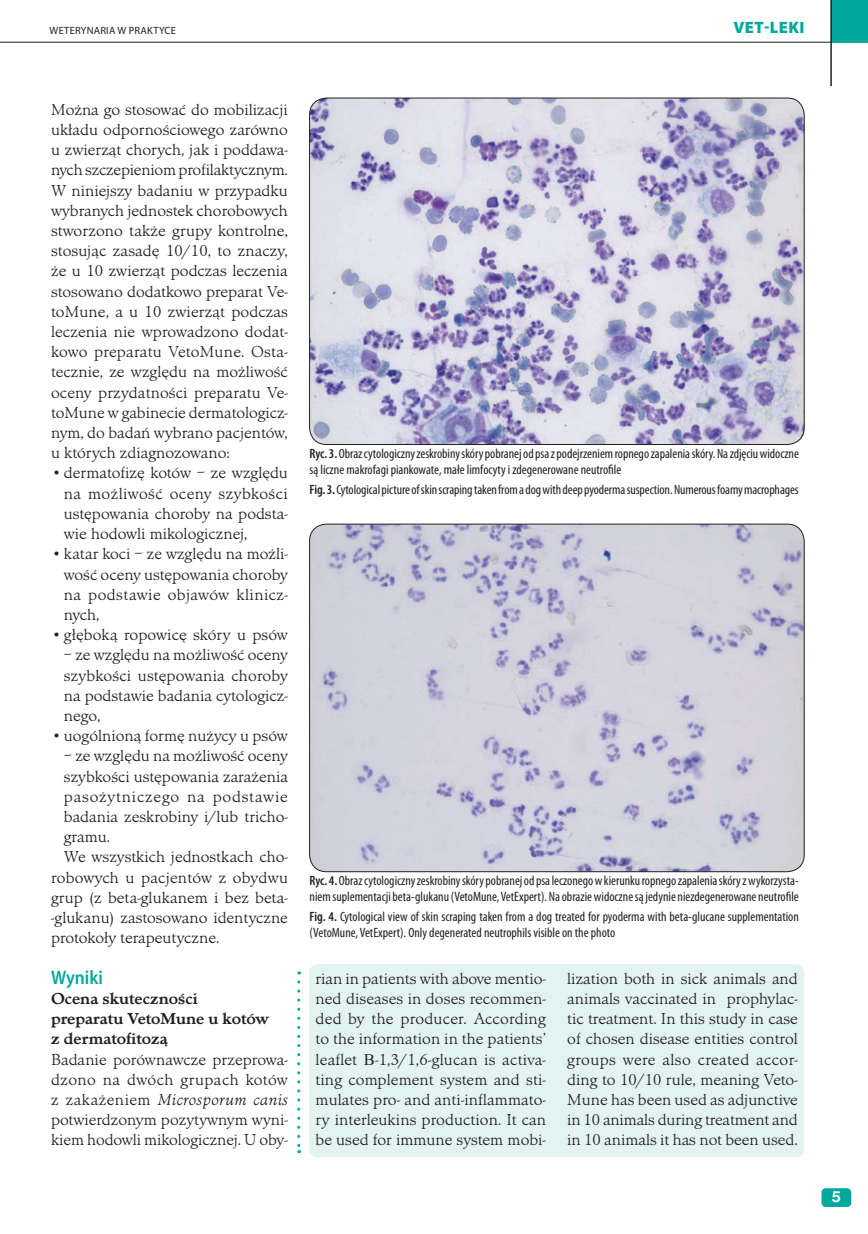
<style>
.page{position:relative;width:868px;height:1234px;background:#fff}
.page>*{position:absolute;margin:0;border:0;box-sizing:border-box;transform-origin:0 0}
.t1{font:600 19.5px "Myriad Pro";color:#00a99b;scale:.9 1}
.t2{font:300 16.5px/20.2px "Minister TCE";color:#231f20;text-align:justify}
.t3{font:700 16.5px/20.2px "Minister TCE";color:#231f20}
.t4{font:300 16.5px "Minister TCE";letter-spacing:.05em;color:#231f20}
.t5{font:900 16.5px "Myriad Pro";letter-spacing:.02em;color:#00a99b}
.t6{font:700 15px "Nimbus San LCE";color:#fff;scale:1.1 1}
.t7{font:condensed 13.5px/15.6px "Myriad Pro";color:#231f20}
.t8{font:10.5px "Myriad Pro";letter-spacing:.02em;color:#231f20}
.s1{font-style:italic}
.s2{font-weight:600}
</style>
<div class="page">
<div style="left:831px;top:0;width:36px;height:42px;background:#00a99b"></div>
<hr style="left:830px;top:0;width:1px;height:86px;background:#231f20">
<hr style="left:0;top:42px;width:830px;height:1px;background:#231f20">
<div style="left:821px;top:1187px;width:30px;height:19px;background:#00a99b;border-radius:4px"></div>
<div style="left:309px;top:963px;width:495px;height:194px;background:#e2f3f2;border-radius:9px"></div>
<svg style="left:297px;top:981px;width:3px;height:171px"></svg>
<img style="left:309px;top:524px;width:495px;height:347px">
<img style="left:309px;top:98px;width:495px;height:346px">
<p class="t8" style="left:50px;top:25px;width:128px">WETERYNARIA W PRAKTYCE</p>
<p class="t5" style="left:733px;top:18px;width:72px">VET-LEKI</p>
<p class="t2" style="left:51px;top:99px;width:238px">Można go stosować do mobilizacji układu odpornościowego zarówno u zwierząt chorych, jak i poddawa&shy;nych szczepieniom profilaktycznym.<br>W niniejszy badaniu w przypadku wybranych jednostek chorobowych stworzono także grupy kontrolne, stosując zasadę 10/10, to znaczy, że u 10 zwierząt podczas leczenia stosowano dodatkowo preparat Ve&shy;toMune, a u 10 zwierząt podczas leczenia nie wprowadzono dodat&shy;kowo preparatu VetoMune. Osta&shy;tecznie, ze względu na możliwość oceny przydatności preparatu Ve&shy;toMune w gabinecie dermatologicz&shy;nym, do badań wybrano pacjentów, u których zdiagnozowano:</p>
<p class="t2" style="left:64px;top:463px;width:225px;text-indent:-13px">•dermatofizę kotów − ze względu na możliwość oceny szybkości ustępowania choroby na podsta&shy;wie hodowli mikologicznej,</p>
<p class="t2" style="left:64px;top:544px;width:226px;text-indent:-13px">•katar koci − ze względu na możli&shy;wość oceny ustępowania choroby na podstawie objawów klinicz&shy;nych,</p>
<p class="t2" style="left:64px;top:624px;width:225px;text-indent:-13px">•głęboką ropowicę skóry u psów − ze względu na możliwość oceny szybkości ustępowania choroby na podstawie badania cytologicz&shy;nego,</p>
<p class="t2" style="left:51px;top:725px;width:238px">•uogólnioną formę nużycy u psów</p>
<p class="t2" style="left:64px;top:746px;width:225px">− ze względu na możliwość oceny</p>
<p class="t2" style="left:64px;top:766px;width:225px">szybkości ustępowania zarażenia</p>
<p class="t4" style="left:64px;top:787px;width:225px">pasożytniczego na podstawie</p>
<p class="t2" style="left:64px;top:806px;width:225px">badania zeskrobiny i/lub tricho-</p>
<p class="t2" style="left:64px;top:826px;width:48px">gramu.</p>
<p class="t2" style="left:64px;top:847px;width:225px">We wszystkich jednostkach cho-</p>
<p class="t2" style="left:51px;top:867px;width:238px">robowych u pacjentów z obydwu</p>
<p class="t2" style="left:51px;top:887px;width:238px">grup (z beta-glukanem i bez beta-</p>
<p class="t2" style="left:51px;top:907px;width:238px">-glukanu) zastosowano identyczne</p>
<p class="t2" style="left:51px;top:927px;width:170px">protokoły terapeutyczne.</p>
<p class="t1" style="left:51px;top:966px;width:59px">Wyniki</p>
<p class="t3" style="left:51px;top:988px;width:219px">Ocena skuteczności preparatu VetoMune u kotów z dermatofitozą</p>
<p class="t2" style="left:51px;top:1049px;width:238px">Badanie porównawcze przeprowa&shy;dzono na dwóch grupach kotów z zakażeniem <span class="s1">Microsporum canis </span>potwierdzonym pozytywnym wyni&shy;kiem hodowli mikologicznej. U oby-</p>
<p class="t7" style="left:309px;top:446px;width:491px"><span class="s2">Ryc. 3.</span> Obraz cytologiczny zeskrobiny skóry pobranej odpsa zpodejrzeniem ropnego zapalenia skóry. Nazdjęciu widoczne są liczne makrofagi piankowate, małe limfocyty i zdegenerowane neutrofile</p>
<p class="t7" style="left:309px;top:481px;width:490px"><span class="s2">Fig. 3.</span> Cytological picture of skin scraping taken from a dog with deep pyoderma suspection. Numerous foamy macrophages</p>
<p class="t7" style="left:309px;top:873px;width:490px"><span class="s2">Ryc. 4.</span> Obraz cytologiczny zeskrobiny skóry pobranej odpsa leczonego wkierunku ropnego zapalenia skóry zwykorzysta&shy;niem suplementacji beta-glukanu (VetoMune, VetExpert). Naobrazie widoczne sąjedynie niezdegenerowane neutrofile</p>
<p class="t7" style="left:309px;top:908px;width:491px"><span class="s2">Fig. 4.</span> Cytological view of skin scraping taken from a dog treated for pyoderma with beta-glucane supplementation (VetoMune, VetExpert). Only degenerated neutrophils visible on the photo</p>
<p class="t2" style="left:567px;top:968px;width:232px">lization both in sick animals and animals vaccinated in prophylac&shy;tic treatment. In this study in case of chosen disease entities control groups were also created accor&shy;ding to 10/10 rule, meaning Veto-Mune has been used as adjunctive in 10 animals during treatment and in 10 animals it has not been used.</p>
<p class="t2" style="left:315px;top:968px;width:232px">rian in patients with above mentio&shy;ned diseases in doses recommen&shy;ded by the producer. According to the information in the patients’ leaflet -1,3/1,6-glucan is activa&shy;ting complement system and sti&shy;mulates pro- and anti-inflammato&shy;ry interleukins production. It can be used for immune system mobi-</p>
<p class="t6" style="left:831px;top:1187px;width:10px">5</p>
</div>
